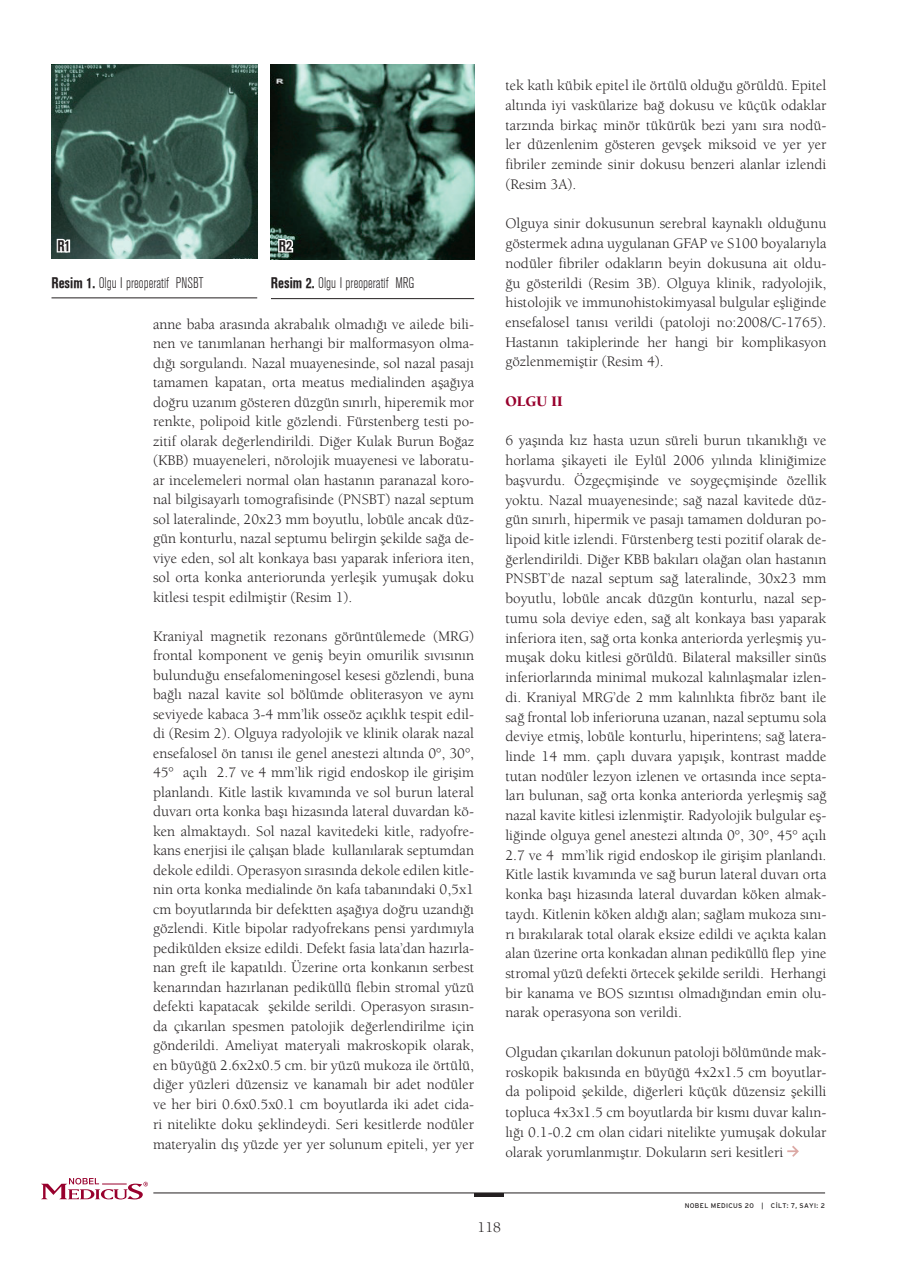
<style>
.page{position:relative;width:910px;height:1280px;background:#fff}
.page>*{position:absolute;margin:0;border:0;box-sizing:border-box;transform-origin:0 0}
.t1{font:15px/19.5px "Berkeley Book Tr";color:#231f20;text-align:justify}
.şekil{font:15px "Akzidenz Grotesk BE Light Cn";color:#231f20}
.t2{font:15px "Berkeley Black Tr";color:#98012d}
.şekil-2{font:15px "Akzidenz Grotesk BE Bold Cn";color:#231f20}
.t3{font:6.75px "Interstate";letter-spacing:.05em;color:#231f20}
.s1{font-family:"Akzidenz Grotesk BE Bold Cn"}
</style>
<div class="page">
<hr style="left:153px;top:1192px;width:672px;height:1px;background:#231f20">
<hr style="left:475px;top:1193px;width:29px;height:3px;background:#231f20">
<svg style="left:41px;top:1178px;width:107px;height:21px"></svg>
<svg style="left:787px;top:1145px;width:12px;height:12px"></svg>
<hr style="left:271px;top:298px;width:203px;height:1px;background:#231f20">
<img style="left:52px;top:65px;width:205px;height:194px">
<svg style="left:51px;top:237px;width:22px;height:17px"></svg>
<img style="left:271px;top:65px;width:203px;height:194px">
<svg style="left:271px;top:237px;width:24px;height:17px"></svg>
<hr style="left:52px;top:297px;width:205px;height:1px;background:#231f20">
<p class="şekil-2" style="left:57px;top:237px;width:15px">R1</p>
<p class="şekil-2" style="left:279px;top:237px;width:15px">R2</p>
<p class="şekil" style="left:52px;top:275px;width:153px"><span class="s1">Resim 1.</span> Olgu I preoperatif PNSBT</p>
<p class="şekil" style="left:271px;top:275px;width:145px"><span class="s1">Resim 2.</span> Olgu I preoperatif MRG</p>
<p class="t1" style="left:153px;top:314px;width:323px">anne baba arasında akrabalık olmadığı ve ailede bili&shy;nen ve tanımlanan herhangi bir malformasyon olma&shy;dığı sorgulandı. Nazal muayenesinde, sol nazal pasajı tamamen kapatan, orta meatus medialinden aşağıya doğru uzanım gösteren düzgün sınırlı, hiperemik mor renkte, polipoid kitle gözlendi. Fürstenberg testi po&shy;zitif olarak değerlendirildi. Diğer Kulak Burun Boğaz (KBB) muayeneleri, nörolojik muayenesi ve laboratu&shy;ar incelemeleri normal olan hastanın paranazal koro&shy;nal bilgisayarlı tomografisinde (PNSBT) nazal septum sol lateralinde, 20x23 mm boyutlu, lobüle ancak düz&shy;gün konturlu, nazal septumu belirgin şekilde sağa de&shy;viye eden, sol alt konkaya bası yaparak inferiora iten, sol orta konka anteriorunda yerleşik yumuşak doku kitlesi tespit edilmiştir (Resim 1).</p>
<p class="t1" style="left:153px;top:626px;width:323px">Kraniyal magnetik rezonans görüntülemede (MRG) frontal komponent ve geniş beyin omurilik sıvısının bulunduğu ensefalomeningosel kesesi gözlendi, buna bağlı nazal kavite sol bölümde obliterasyon ve aynı seviyede kabaca 3-4 mm’lik osseöz açıklık tespit edil&shy;di (Resim 2). Olguya radyolojik ve klinik olarak nazal ensefalosel ön tanısı ile genel anestezi altında 0°, 30°, 45° açılı 2.7 ve 4 mm’lik rigid endoskop ile girişim planlandı. Kitle lastik kıvamında ve sol burun lateral duvarı orta konka başı hizasında lateral duvardan kö&shy;ken almaktaydı. Sol nazal kavitedeki kitle, radyofre&shy;kans enerjisi ile çalışan blade kullanılarak septumdan dekole edildi. Operasyon sırasında dekole edilen kitle&shy;nin orta konka medialinde ön kafa tabanındaki 0,5x1 cm boyutlarında bir defektten aşağıya doğru uzandığı gözlendi. Kitle bipolar radyofrekans pensi yardımıyla pedikülden eksize edildi. Defekt fasia lata’dan hazırla&shy;nan greft ile kapatıldı. Üzerine orta konkanın serbest kenarından hazırlanan pediküllü flebin stromal yüzü defekti kapatacak şekilde serildi. Operasyon sırasın&shy;da çıkarılan spesmen patolojik değerlendirilme için gönderildi. Ameliyat materyali makroskopik olarak, en büyüğü 2.6x2x0.5 cm. bir yüzü mukoza ile örtülü, diğer yüzleri düzensiz ve kanamalı bir adet nodüler ve her biri 0.6x0.5x0.1 cm boyutlarda iki adet cida&shy;ri nitelikte doku şeklindeydi. Seri kesitlerde nodüler materyalin dış yüzde yer yer solunum epiteli, yer yer</p>
<p class="t1" style="left:505px;top:75px;width:323px">tek katlı kübik epitel ile örtülü olduğu görüldü. Epitel altında iyi vaskülarize bağ dokusu ve küçük odaklar tarzında birkaç minör tükürük bezi yanı sıra nodü&shy;ler düzenlenim gösteren gevşek miksoid ve yer yer fibriler zeminde sinir dokusu benzeri alanlar izlendi (Resim 3A).</p>
<p class="t1" style="left:505px;top:214px;width:323px">Olguya sinir dokusunun serebral kaynaklı olduğunu göstermek adına uygulanan GFAP ve S100 boyalarıyla nodüler fibriler odakların beyin dokusuna ait oldu&shy;ğu gösterildi (Resim 3B). Olguya klinik, radyolojik, histolojik ve immunohistokimyasal bulgular eşliğinde ensefalosel tanısı verildi (patoloji no:2008/C-1765).<br>Hastanın takiplerinde her hangi bir komplikasyon gözlenmemiştir (Resim 4).</p>
<p class="t2" style="left:505px;top:392px;width:59px">OLGU II</p>
<p class="t1" style="left:505px;top:431px;width:323px">6 yaşında kız hasta uzun süreli burun tıkanıklığı ve horlama şikayeti ile Eylül 2006 yılında kliniğimize başvurdu. Özgeçmişinde ve soygeçmişinde özellik yoktu. Nazal muayenesinde; sağ nazal kavitede düz&shy;gün sınırlı, hipermik ve pasajı tamamen dolduran po&shy;lipoid kitle izlendi. Fürstenberg testi pozitif olarak de&shy;ğerlendirildi. Diğer KBB bakıları olağan olan hastanın PNSBT’de nazal septum sağ lateralinde, 30x23 mm boyutlu, lobüle ancak düzgün konturlu, nazal sep&shy;tumu sola deviye eden, sağ alt konkaya bası yaparak inferiora iten, sağ orta konka anteriorda yerleşmiş yu&shy;muşak doku kitlesi görüldü. Bilateral maksiller sinüs inferiorlarında minimal mukozal kalınlaşmalar izlen&shy;di. Kraniyal MRG’de 2 mm kalınlıkta fibröz bant ile sağ frontal lob inferioruna uzanan, nazal septumu sola deviye etmiş, lobüle konturlu, hiperintens; sağ latera&shy;linde 14 mm. çaplı duvara yapışık, kontrast madde tutan nodüler lezyon izlenen ve ortasında ince septa&shy;ları bulunan, sağ orta konka anteriorda yerleşmiş sağ nazal kavite kitlesi izlenmiştir. Radyolojik bulgular eş&shy;liğinde olguya genel anestezi altında 0°, 30°, 45° açılı 2.7 ve 4 mm’lik rigid endoskop ile girişim planlandı.<br>Kitle lastik kıvamında ve sağ burun lateral duvarı orta konka başı hizasında lateral duvardan köken almak&shy;taydı. Kitlenin köken aldığı alan; sağlam mukoza sını&shy;rı bırakılarak total olarak eksize edildi ve açıkta kalan alan üzerine orta konkadan alınan pediküllü flep yine stromal yüzü defekti örtecek şekilde serildi. Herhangi bir kanama ve BOS sızıntısı olmadığından emin olu&shy;narak operasyona son verildi.</p>
<p class="t1" style="left:505px;top:1042px;width:323px;line-height:20px">Olgudan çıkarılan dokunun patoloji bölümünde mak&shy;roskopik bakısında en büyüğü 4x2x1.5 cm boyutlar&shy;da polipoid şekilde, diğerleri küçük düzensiz şekilli topluca 4x3x1.5 cm boyutlarda bir kısmı duvar kalın&shy;lığı 0.1-0.2 cm olan cidari nitelikte yumuşak dokular olarak yorumlanmıştır. Dokuların seri kesitleri</p>
<p class="t3" style="left:685px;top:1201px;width:142px">NOBEL MEDICUS 20 | CİLT: 7, SAYI: 2</p>
<p class="t1" style="left:478px;top:1217px;width:25px">118</p>
</div>
